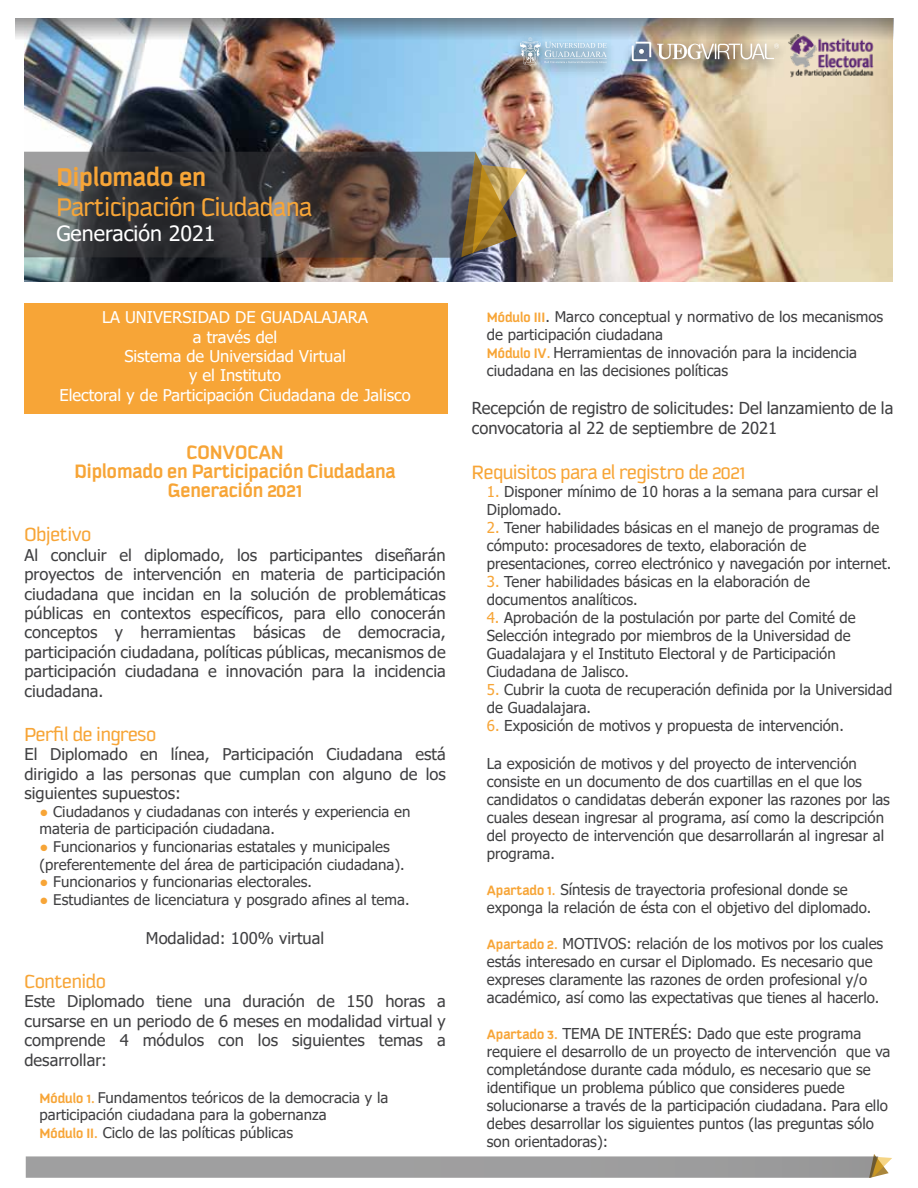
<style>
.page{position:relative;width:918px;height:1188px;background:#fff}
.page>*{position:absolute;margin:0;border:0;box-sizing:border-box;transform-origin:0 0}
.t1{font:27.75px "Kautiva Pro";color:#f7a537}
.t2{font:700 27.75px "Kautiva Pro";color:#f7a537}
.t3{font:700 21px/19.2px "Kautiva Pro";color:#f7a537;text-align:center}
.t4{font:21px "Kautiva Pro";color:#f7a537}
.t5{font:21px "Tahoma";color:#fff}
.t6{font:20.55px "Kautiva Pro";color:#f7a537}
.t7{font:16.5px/19.8px "Tahoma";color:#404042}
.t8{font:16.2px/19.4px "Tahoma";color:#404042;text-align:justify}
.t9{font:16.2px/19.4px "Tahoma";color:#fff;text-align:center}
.t10{font:15px/18px "Tahoma";color:#404042}
.t11{font:14.7px/17.7px "Tahoma";color:#404042}
.s1{color:#f7a537}
.s2{font-family:"Kautiva Pro";font-weight:700;color:#f7a537}
.s3{font-family:"Kautiva Pro";font-weight:700;font-size:14.7px;color:#f7a537}
</style>
<div class="page">
<div style="left:24px;top:303px;width:423px;height:111px;background:#f7a537"></div>
<img style="left:25px;top:57px;width:868px;height:225px">
<img style="left:507px;top:57px;width:285px;height:26px">
<svg style="left:520px;top:57px;width:87px;height:9px"></svg>
<svg style="left:632px;top:57px;width:19px;height:4px"></svg>
<svg style="left:657px;top:57px;width:122px;height:3px"></svg>
<img style="left:786px;top:57px;width:90px;height:20px">
<img style="left:15px;top:18px;width:879px;height:39px">
<svg style="left:24px;top:152px;width:451px;height:106px;background:#4d4b4d"></svg>
<img style="left:461px;top:152px;width:67px;height:105px">
<svg style="left:26px;top:1154px;width:866px;height:24px;background:#a9a8a8"></svg>
<h1 class="t2" style="left:56px;top:162px;width:151px">Diplomado en</h1>
<h1 class="t1" style="left:56px;top:193px;width:257px">Participación Ciudadana</h1>
<h2 class="t5" style="left:56px;top:220px;width:161px">Generación 2021</h2>
<p class="t9" style="left:59px;top:309px;width:353px">LA UNIVERSIDAD DE GUADALAJARA<br>a través del<br>Sistema de Universidad Virtual<br>y el Instituto<br>Electoral y de Participación Ciudadana de Jalisco</p>
<h2 class="t3" style="left:74px;top:442px;width:323px">CONVOCAN<br>Diplomado en Participación Ciudadana<br>Generación 2021</h2>
<h3 class="t6" style="left:25px;top:524px;width:68px">Objetivo</h3>
<p class="t8" style="left:25px;top:546px;width:423px">Al concluir el diplomado, los participantes diseñarán proyectos de intervención en materia de participación ciudadana que incidan en la solución de problemáticas públicas en contextos específicos, para ello conocerán conceptos y herramientas básicas de democracia, participación ciudadana, políticas públicas, mecanismos de participación ciudadana e innovación para la incidencia ciudadana.</p>
<h3 class="t6" style="left:25px;top:723px;width:133px">Perfil de ingreso</h3>
<p class="t8" style="left:25px;top:746px;width:423px">El Diplomado en línea, Participación Ciudadana está dirigido a las personas que cumplan con alguno de los siguientes supuestos:</p>
<p class="t11" style="left:40px;top:803px;width:372px"><span class="s1">●</span> Ciudadanos y ciudadanas con interés y experiencia en materia de participación ciudadana.</p>
<p class="t11" style="left:40px;top:839px;width:367px"><span class="s1">●</span> Funcionarios y funcionarias estatales y municipales (preferentemente del área de participación ciudadana).</p>
<p class="t11" style="left:40px;top:874px;width:274px"><span class="s1">●</span> Funcionarios y funcionarias electorales.</p>
<p class="t11" style="left:40px;top:892px;width:372px"><span class="s1">●</span> Estudiantes de licenciatura y posgrado afines al tema.</p>
<p class="t8" style="left:146px;top:929px;width:180px">Modalidad: 100% virtual</p>
<h3 class="t6" style="left:25px;top:971px;width:83px">Contenido</h3>
<p class="t8" style="left:25px;top:993px;width:423px">Este Diplomado tiene una duración de 150 horas a cursarse en un periodo de 6 meses en modalidad virtual y comprende 4 módulos con los siguientes temas a desarrollar:</p>
<p class="t11" style="left:40px;top:1089px;width:350px"><span class="s2">Módulo 1.</span> Fundamentos teóricos de la democracia y la participación ciudadana para la gobernanza<br><span class="s2">Módulo II.</span> Ciclo de las políticas públicas</p>
<p class="t11" style="left:487px;top:309px;width:398px"><span class="s2">Módulo III</span>. Marco conceptual y normativo de los mecanismos</p>
<p class="t10" style="left:487px;top:326px;width:372px">de participación ciudadana<br><span class="s2">Módulo IV.</span> Herramientas de innovación para la incidencia ciudadana en las decisiones políticas</p>
<p class="t7" style="left:472px;top:399px;width:423px">Recepción de registro de solicitudes: Del lanzamiento de la convocatoria al 22 de septiembre de 2021</p>
<h2 class="t4" style="left:472px;top:461px;width:275px">Requisitos para el registro de 2021</h2>
<p class="t10" style="left:487px;top:483px;width:393px"><span class="s1">1.</span> Disponer mínimo de 10 horas a la semana para cursar el<br>Diplomado.</p>
<p class="t10" style="left:487px;top:519px;width:406px"><span class="s1">2.</span> Tener habilidades básicas en el manejo de programas de cómputo: procesadores de texto, elaboración de presentaciones, correo electrónico y navegación por internet.</p>
<p class="t10" style="left:487px;top:573px;width:325px"><span class="s1">3.</span> Tener habilidades básicas en la elaboración de documentos analíticos.</p>
<p class="t10" style="left:487px;top:609px;width:370px"><span class="s1">4.</span> Aprobación de la postulación por parte del Comité de Selección integrado por miembros de la Universidad de Guadalajara y el Instituto Electoral y de Participación Ciudadana de Jalisco.</p>
<p class="t10" style="left:487px;top:681px;width:407px"><span class="s1">5.</span> Cubrir la cuota de recuperación definida por la Universidad de Guadalajara.</p>
<p class="t10" style="left:487px;top:717px;width:359px"><span class="s1">6.</span> Exposición de motivos y propuesta de intervención.</p>
<p class="t10" style="left:487px;top:755px;width:405px">La exposición de motivos y del proyecto de intervención consiste en un documento de dos cuartillas en el que los candidatos o candidatas deberán exponer las razones por las cuales desean ingresar al programa, así como la descripción del proyecto de intervención que desarrollarán al ingresar al programa.</p>
<p class="t10" style="left:487px;top:881px;width:386px"><span class="s3">Apartado 1.</span> Síntesis de trayectoria profesional donde se exponga la relación de ésta con el objetivo del diplomado.</p>
<p class="t10" style="left:487px;top:935px;width:398px"><span class="s3">Apartado 2.</span> MOTIVOS: relación de los motivos por los cuales estás interesado en cursar el Diplomado. Es necesario que expreses claramente las razones de orden profesional y/o académico, así como las expectativas que tienes al hacerlo.</p>
<p class="t10" style="left:487px;top:1025px;width:405px"><span class="s3">Apartado 3.</span> TEMA DE INTERÉS: Dado que este programa requiere el desarrollo de un proyecto de intervención que va completándose durante cada módulo, es necesario que se identifique un problema público que consideres puede solucionarse a través de la participación ciudadana. Para ello debes desarrollar los siguientes puntos (las preguntas sólo son orientadoras):</p>
</div>
